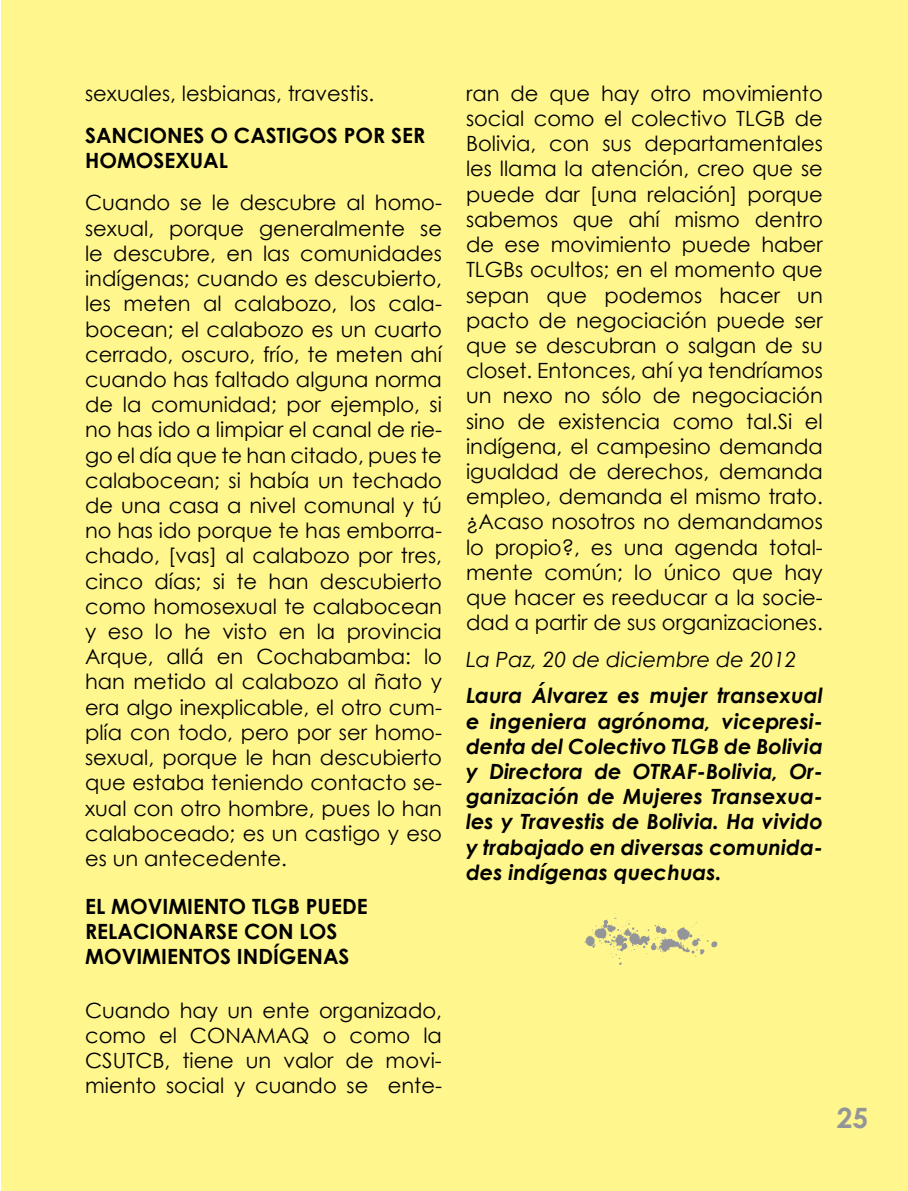
<style>
.page{position:relative;width:908px;height:1191px;background:#fff}
.page>*{position:absolute;margin:0;border:0;box-sizing:border-box;transform-origin:0 0}
.t1{font:700 28px "Century Gothic";color:#939598}
.t2{font:21px/25.2px "Century Gothic";color:#000;text-align:justify}
.t3{font:italic 700 21px/25.2px "Century Gothic";color:#000;text-align:justify}
.t4{font:700 21px/25.2px "Century Gothic";color:#000}
.t5{font:italic 21px "Century Gothic";color:#000}
</style>
<div class="page">
<div style="left:1px;top:0;width:906px;height:1191px;background:#fff68d"></div>
<svg style="left:584px;top:913px;width:133px;height:52px;background:#ece58e"></svg>
<p class="t2" style="left:85px;top:80px;width:290px">sexuales, lesbianas, travestis.</p>
<p class="t4" style="left:85px;top:122px;width:341px">SANCIONES O CASTIGOS POR SER<br>HOMOSEXUAL</p>
<p class="t2" style="left:85px;top:190px;width:358px">Cuando se le descubre al homo&shy;sexual, porque generalmente se le descubre, en las comunidades indígenas; cuando es descubierto, les meten al calabozo, los cala&shy;bocean; el calabozo es un cuarto cerrado, oscuro, frío, te meten ahí cuando has faltado alguna norma de la comunidad; por ejemplo, si no has ido a limpiar el canal de rie&shy;go el día que te han citado, pues te calabocean; si había un techado de una casa a nivel comunal y tú no has ido porque te has emborra&shy;chado, [vas] al calabozo por tres, cinco días; si te han descubierto como homosexual te calabocean y eso lo he visto en la provincia Arque, allá en Cochabamba: lo han metido al calabozo al ñato y era algo inexplicable, el otro cum&shy;plía con todo, pero por ser homo&shy;sexual, porque le han descubierto que estaba teniendo contacto se&shy;xual con otro hombre, pues lo han calaboceado; es un castigo y eso es un antecedente.</p>
<p class="t4" style="left:85px;top:892px;width:284px">EL MOVIMIENTO TLGB PUEDE<br>RELACIONARSE CON LOS<br>MOVIMIENTOS INDÍGENAS</p>
<p class="t2" style="left:85px;top:997px;width:358px">Cuando hay un ente organizado, como el CONAMAQ o como la CSUTCB, tiene un valor de movi&shy;miento social y cuando se ente-</p>
<p class="t2" style="left:466px;top:80px;width:358px">ran de que hay otro movimiento social como el colectivo TLGB de Bolivia, con sus departamentales les llama la atención, creo que se puede dar [una relación] porque sabemos que ahí mismo dentro de ese movimiento puede haber TLGBs ocultos; en el momento que sepan que podemos hacer un pacto de negociación puede ser que se descubran o salgan de su closet. Entonces, ahí ya tendríamos un nexo no sólo de negociación sino de existencia como tal.Si el indígena, el campesino demanda igualdad de derechos, demanda empleo, demanda el mismo trato. ¿Acaso nosotros no demandamos lo propio?, es una agenda total&shy;mente común; lo único que hay que hacer es reeducar a la socie&shy;dad a partir de sus organizaciones.</p>
<p class="t5" style="left:466px;top:644px;width:332px">La Paz, 20 de diciembre de 2012</p>
<p class="t3" style="left:466px;top:682px;width:358px">Laura Álvarez es mujer transexual e ingeniera agrónoma, vicepresi&shy;denta del Colectivo TLGB de Bolivia y Directora de OTRAF-Bolivia, Or&shy;ganización de Mujeres Transexua&shy;les y Travestis de Bolivia. Ha vivido y trabajado en diversas comunida&shy;des indígenas quechuas.</p>
<h1 class="t1" style="left:836px;top:1096px;width:33px">25</h1>
</div>
